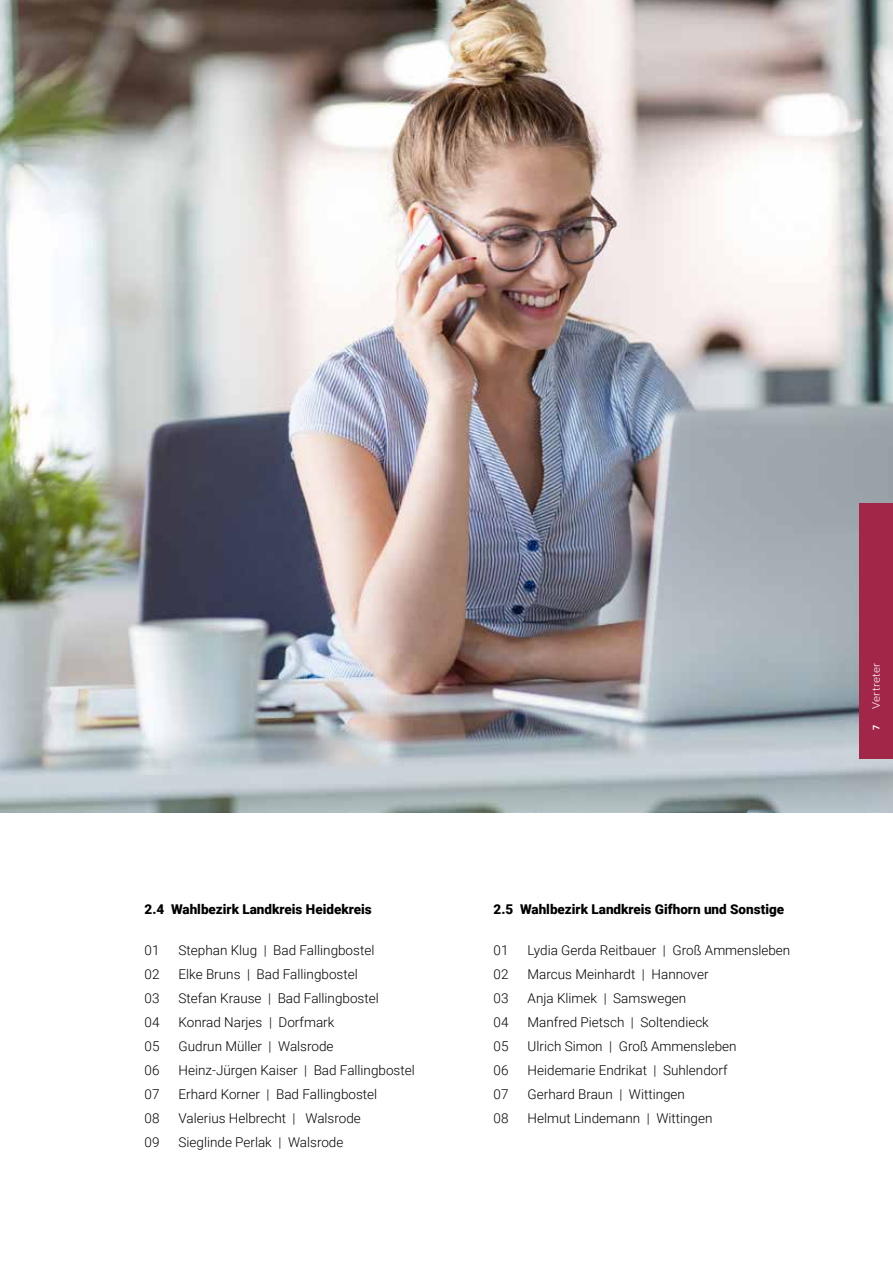
<style>
.page{position:relative;width:893px;height:1263px;background:#fff}
.page>*{position:absolute;margin:0;border:0;box-sizing:border-box;transform-origin:0 0}
.t1{font:300 13.5px "Roboto";color:#000}
.t2{font:900 13.5px "Roboto";color:#000}
.t3{font:300 10.5px "Roboto";letter-spacing:.025em;color:#fff;scale:1.1 1}
.t4{font:700 9px "Roboto";color:#fff}
</style>
<div class="page">
<img style="left:0;top:0;width:893px;height:812px">
<div style="left:859px;top:504px;width:34px;height:255px;background:#a12648"></div>
<p class="t2" style="left:145px;top:899px;width:229px">2.4 Wahlbezirk Landkreis Heidekreis</p>
<p class="t1" style="left:145px;top:940px;width:16px">01</p>
<p class="t1" style="left:179px;top:940px;width:197px">Stephan Klug | Bad Fallingbostel</p>
<p class="t1" style="left:145px;top:964px;width:16px">02</p>
<p class="t1" style="left:179px;top:964px;width:181px">Elke Bruns | Bad Fallingbostel</p>
<p class="t1" style="left:145px;top:988px;width:16px">03</p>
<p class="t1" style="left:179px;top:988px;width:202px">Stefan Krause | Bad Fallingbostel</p>
<p class="t1" style="left:145px;top:1012px;width:16px">04</p>
<p class="t1" style="left:179px;top:1012px;width:157px">Konrad Narjes | Dorfmark</p>
<p class="t1" style="left:145px;top:1036px;width:16px">05</p>
<p class="t1" style="left:179px;top:1036px;width:157px">Gudrun Müller | Walsrode</p>
<p class="t1" style="left:145px;top:1060px;width:16px">06</p>
<p class="t1" style="left:179px;top:1060px;width:238px">Heinz-Jürgen Kaiser | Bad Fallingbostel</p>
<p class="t1" style="left:145px;top:1084px;width:16px">07</p>
<p class="t1" style="left:179px;top:1084px;width:200px">Erhard Korner | Bad Fallingbostel</p>
<p class="t1" style="left:145px;top:1108px;width:16px">08</p>
<p class="t1" style="left:179px;top:1108px;width:184px">Valerius Helbrecht | Walsrode</p>
<p class="t1" style="left:145px;top:1132px;width:16px">09</p>
<p class="t1" style="left:179px;top:1132px;width:166px">Sieglinde Perlak | Walsrode</p>
<p class="t2" style="left:494px;top:899px;width:292px">2.5 Wahlbezirk Landkreis Gifhorn und Sonstige</p>
<p class="t1" style="left:494px;top:940px;width:16px">01</p>
<p class="t1" style="left:528px;top:940px;width:264px">Lydia Gerda Reitbauer | Groß Ammensleben</p>
<p class="t1" style="left:494px;top:964px;width:16px">02</p>
<p class="t1" style="left:528px;top:964px;width:182px">Marcus Meinhardt | Hannover</p>
<p class="t1" style="left:494px;top:988px;width:16px">03</p>
<p class="t1" style="left:528px;top:988px;width:160px">Anja Klimek | Samswegen</p>
<p class="t1" style="left:494px;top:1012px;width:16px">04</p>
<p class="t1" style="left:528px;top:1012px;width:183px">Manfred Pietsch | Soltendieck</p>
<p class="t1" style="left:494px;top:1036px;width:16px">05</p>
<p class="t1" style="left:528px;top:1036px;width:211px">Ulrich Simon | Groß Ammensleben</p>
<p class="t1" style="left:494px;top:1060px;width:16px">06</p>
<p class="t1" style="left:528px;top:1060px;width:201px">Heidemarie Endrikat | Suhlendorf</p>
<p class="t1" style="left:494px;top:1084px;width:16px">07</p>
<p class="t1" style="left:528px;top:1084px;width:159px">Gerhard Braun | Wittingen</p>
<p class="t1" style="left:494px;top:1108px;width:16px">08</p>
<p class="t1" style="left:528px;top:1108px;width:186px">Helmut Lindemann | Wittingen</p>
<p class="t3" style="left:869px;top:709px;width:44px;rotate:-90deg">Vertreter</p>
<p class="t4" style="left:870px;top:730px;width:7px;rotate:-90deg">7</p>
</div>
